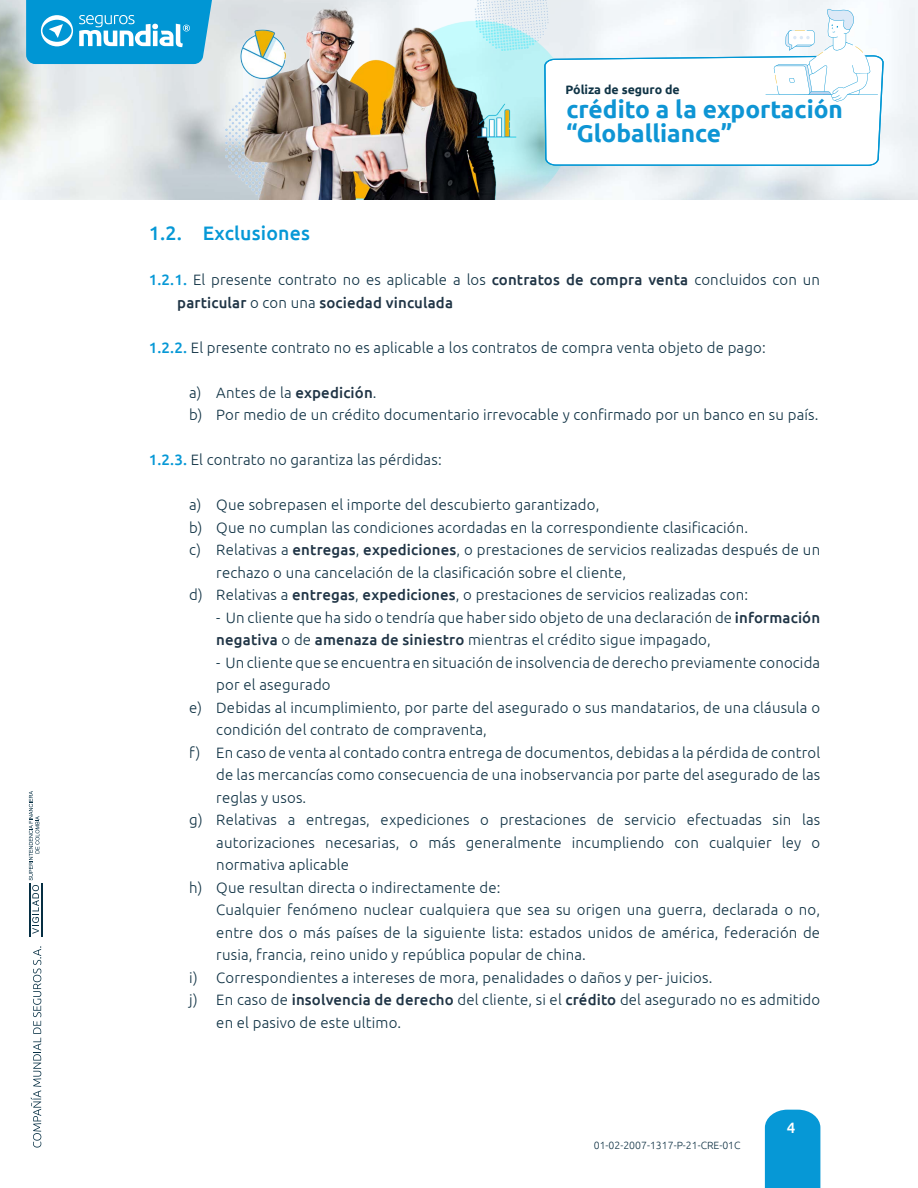
<style>
.page{position:relative;width:918px;height:1188px;background:#fff}
.page>*{position:absolute;margin:0;border:0;box-sizing:border-box;transform-origin:0 0}
.t1{font:700 24.15px/23.2px "Ubuntu";color:#0e95d4}
.t2{font:500 19.5px "Ubuntu";letter-spacing:.01em;color:#0698d6}
.t3{font:300 15px/22.5px "Ubuntu";letter-spacing:.01em;color:#123446}
.t4{font:500 15px "Ubuntu";color:#fff}
.t5{font:700 12.3px "Ubuntu";color:#103446}
.t6{font:300 10.5px "Ubuntu";color:#123446}
.s1{font-weight:500;color:#0698d6}
.s2{font-weight:500;color:#1f3445}
</style>
<div class="page">
<div style="left:765px;top:1110px;width:55px;height:78px;background:#0698d6"></div>
<img style="left:0;top:0;width:918px;height:199px">
<img style="left:225px;top:0;width:348px;height:199px">
<svg style="left:26px;top:0;width:186px;height:64px;background:#29a6da"></svg>
<svg style="left:544px;top:9px;width:340px;height:157px"></svg>
<svg style="left:29px;top:791px;width:10px;height:143px"></svg>
<hr style="left:29px;top:883px;width:1px;height:53px;background:#062f43">
<hr style="left:42px;top:883px;width:1px;height:53px;background:#062f43">
<svg style="left:30px;top:946px;width:11px;height:202px"></svg>
<p class="t5" style="left:565px;top:82px;width:116px">Póliza de seguro de</p>
<h1 class="t1" style="left:566px;top:98px;width:278px">crédito a la exportación “Globalliance”</h1>
<h2 class="t2" style="left:149px;top:221px;width:163px">1.2. Exclusiones</h2>
<p class="t3" style="left:177px;top:269px;width:644px;text-indent:-29px"><span class="s1">1.2.1.</span> El presente contrato no es aplicable a los <span class="s2">contratos de compra venta</span> concluidos con un <span class="s2">particular</span> o con una <span class="s2">sociedad vinculada</span></p>
<p class="t3" style="left:149px;top:336px;width:618px"><span class="s1">1.2.2.</span> El presente contrato no es aplicable a los contratos de compra venta objeto de pago:</p>
<p class="t3" style="left:189px;top:381px;width:631px">a) Antes de la <span class="s2">expedición</span>.<br>b) Por medio de un crédito documentario irrevocable y confirmado por un banco en su país.</p>
<p class="t3" style="left:149px;top:449px;width:294px"><span class="s1">1.2.3.</span> El contrato no garantiza las pérdidas:</p>
<p class="t3" style="left:189px;top:494px;width:412px">a) Que sobrepasen el importe del descubierto garantizado,</p>
<p class="t3" style="left:189px;top:516px;width:560px">b) Que no cumplan las condiciones acordadas en la correspondiente clasificación.</p>
<p class="t3" style="left:189px;top:539px;width:632px">c) Relativas a <span class="s2">entregas</span>, <span class="s2">expediciones</span>, o prestaciones de servicios realizadas después de un</p>
<p class="t3" style="left:216px;top:561px;width:411px">rechazo o una cancelación de la clasificación sobre el cliente,</p>
<p class="t3" style="left:189px;top:584px;width:560px">d) Relativas a <span class="s2">entregas</span>, <span class="s2">expediciones</span>, o prestaciones de servicios realizadas con:</p>
<p class="t3" style="left:216px;top:606px;width:605px">- Un cliente que ha sido o tendría que haber sido objeto de una declaración de <span class="s2">información negativa</span> o de <span class="s2">amenaza de siniestro</span> mientras el crédito sigue impagado,</p>
<p class="t3" style="left:216px;top:651px;width:605px">- Un cliente que se encuentra en situación de insolvencia de derecho previamente conocida</p>
<p class="t3" style="left:216px;top:674px;width:116px">por el asegurado</p>
<p class="t3" style="left:189px;top:696px;width:632px">e) Debidas al incumplimiento, por parte del asegurado o sus mandatarios, de una cláusula o</p>
<p class="t3" style="left:216px;top:719px;width:272px">condición del contrato de compraventa,</p>
<p class="t3" style="left:189px;top:741px;width:632px">f) En caso de venta al contado contra entrega de documentos, debidas a la pérdida de control</p>
<p class="t3" style="left:216px;top:764px;width:605px">de las mercancías como consecuencia de una inobservancia por parte del asegurado de las</p>
<p class="t3" style="left:216px;top:786px;width:91px">reglas y usos.</p>
<p class="t3" style="left:189px;top:809px;width:632px">g) Relativas a entregas, expediciones o prestaciones de servicio efectuadas sin las</p>
<p class="t3" style="left:216px;top:831px;width:605px">autorizaciones necesarias, o más generalmente incumpliendo con cualquier ley o</p>
<p class="t3" style="left:216px;top:854px;width:134px">normativa aplicable</p>
<p class="t3" style="left:189px;top:876px;width:313px">h) Que resultan directa o indirectamente de:</p>
<p class="t3" style="left:216px;top:899px;width:605px">Cualquier fenómeno nuclear cualquiera que sea su origen una guerra, declarada o no,</p>
<p class="t3" style="left:216px;top:921px;width:605px">entre dos o más países de la siguiente lista: estados unidos de américa, federación de</p>
<p class="t3" style="left:216px;top:944px;width:371px">rusia, francia, reino unido y república popular de china.</p>
<p class="t3" style="left:189px;top:966px;width:525px">i) Correspondientes a intereses de mora, penalidades o daños y per- juicios.</p>
<p class="t3" style="left:189px;top:989px;width:632px">j) En caso de <span class="s2">insolvencia de derecho</span> del cliente, si el <span class="s2">crédito</span> del asegurado no es admitido</p>
<p class="t3" style="left:216px;top:1011px;width:186px">en el pasivo de este ultimo.</p>
<p class="t6" style="left:594px;top:1139px;width:148px">01-02-2007-1317-P-21-CRE-01C</p>
<p class="t4" style="left:787px;top:1118px;width:10px">4</p>
</div>
